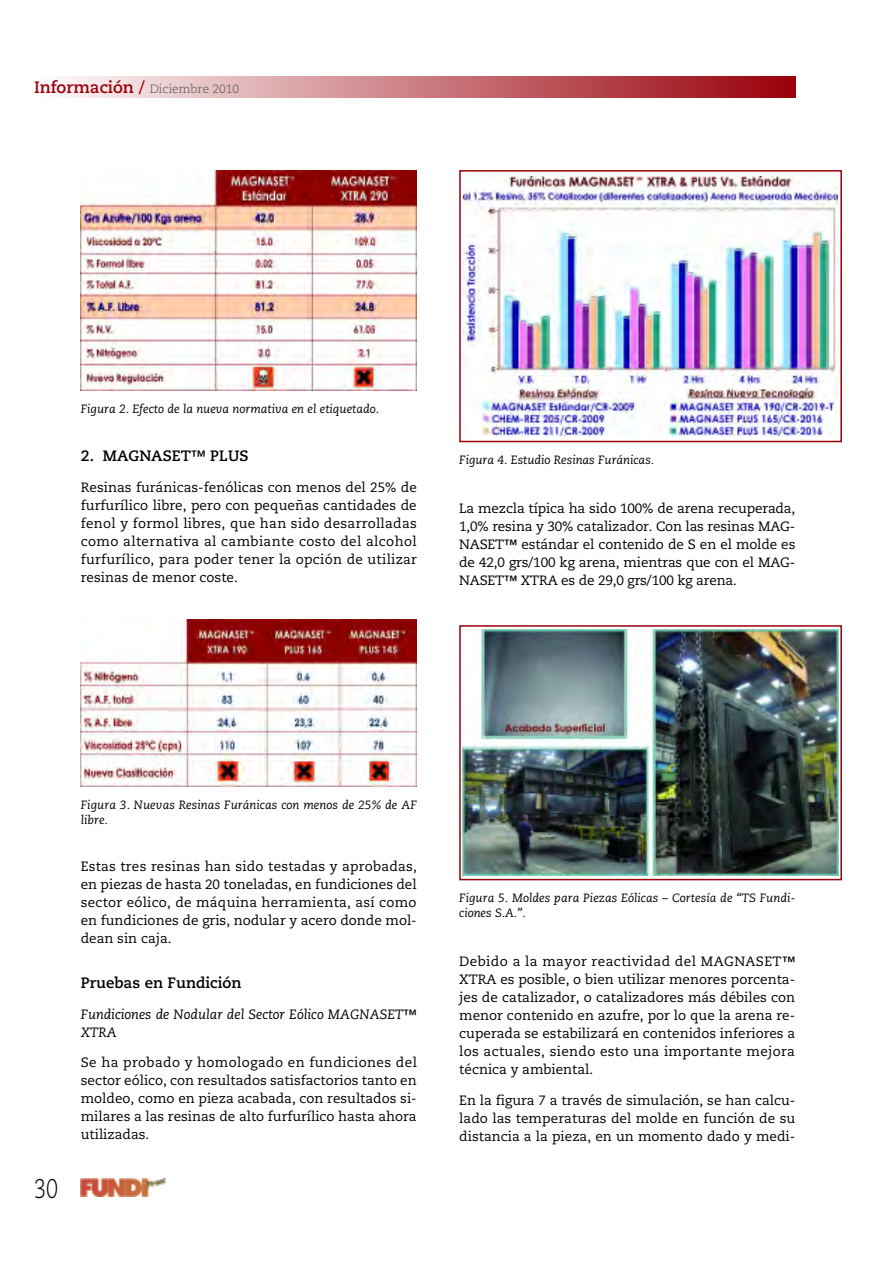
<style>
.page{position:relative;width:893px;height:1263px;background:#fff}
.page>*{position:absolute;margin:0;border:0;box-sizing:border-box;transform-origin:0 0}
.t1{font:300 27px "Caecilia";color:#000;scale:.8 1}
.t2{font:700 15px "Caecilia";color:#000}
.t3{font:13.5px/18px "Caecilia";color:#000;text-align:justify}
.t4{font:italic 13.5px/18px "Caecilia";color:#000}
.t5{font:italic 12px/15px "Caecilia";letter-spacing:.005em;color:#000}
.t6{font:300 12px "Caecilia";color:#4d4d4d}
.s1{font-weight:700;font-size:16.5px;color:#990009}
</style>
<div class="page">
<svg style="left:64px;top:77px;width:732px;height:21px;background:#c97a7f"></svg>
<img style="left:81px;top:1178px;width:85px;height:18px">
<img style="left:81px;top:170px;width:335px;height:220px">
<img style="left:463px;top:177px;width:375px;height:259px">
<div style="left:459px;top:170px;width:383px;height:272px;border:2px solid #990009"></div>
<img style="left:462px;top:630px;width:377px;height:246px">
<div style="left:459px;top:625px;width:383px;height:255px;border:2px solid #990009"></div>
<img style="left:81px;top:619px;width:335px;height:168px">
<p class="t6" style="left:34px;top:84px;width:207px"><span class="s1">Información /</span> Diciembre 2010</p>
<p class="t5" style="left:81px;top:402px;width:300px">Figura 2. Efecto de la nueva normativa en el etiquetado.</p>
<p class="t2" style="left:81px;top:449px;width:169px">2. MAGNASET™ PLUS</p>
<p class="t3" style="left:81px;top:479px;width:338px">Resinas furánicas-fenólicas con menos del 25% de furfurílico libre, pero con pequeñas cantidades de fenol y formol libres, que han sido desarrolladas como alternativa al cambiante costo del alcohol furfurílico, para poder tener la opción de utilizar resinas de menor coste.</p>
<p class="t5" style="left:459px;top:454px;width:196px">Figura 4. Estudio Resinas Furánicas.</p>
<p class="t3" style="left:459px;top:500px;width:338px">La mezcla típica ha sido 100% de arena recuperada, 1,0% resina y 30% catalizador. Con las resinas MAG-NASET™ estándar el contenido de S en el molde es de 42,0 grs/100 kg arena, mientras que con el MAG-NASET™ XTRA es de 29,0 grs/100 kg arena.</p>
<p class="t1" style="left:34px;top:1177px;width:32px">30</p>
<p class="t5" style="left:81px;top:798px;width:337px">Figura 3. Nuevas Resinas Furánicas con menos de 25% de AF libre.</p>
<p class="t3" style="left:81px;top:858px;width:337px">Estas tres resinas han sido testadas y aprobadas, en piezas de hasta 20 toneladas, en fundiciones del sector eólico, de máquina herramienta, así como en fundiciones de gris, nodular y acero donde mol&shy;dean sin caja.</p>
<p class="t2" style="left:81px;top:976px;width:162px">Pruebas en Fundición</p>
<p class="t4" style="left:81px;top:1006px;width:337px">Fundiciones de Nodular del Sector Eólico MAGNASET™<br>XTRA</p>
<p class="t3" style="left:81px;top:1055px;width:338px">Se ha probado y homologado en fundiciones del sector eólico, con resultados satisfactorios tanto en moldeo, como en pieza acabada, con resultados si&shy;milares a las resinas de alto furfurílico hasta ahora utilizadas.</p>
<p class="t5" style="left:459px;top:892px;width:337px">Figura 5. Moldes para Piezas Eólicas – Cortesía de “TS Fundi&shy;ciones S.A.”.</p>
<p class="t3" style="left:459px;top:953px;width:338px">Debido a la mayor reactividad del MAGNASET™ XTRA es posible, o bien utilizar menores porcenta&shy;jes de catalizador, o catalizadores más débiles con menor contenido en azufre, por lo que la arena re&shy;cuperada se estabilizará en contenidos inferiores a los actuales, siendo esto una importante mejora técnica y ambiental.</p>
<p class="t3" style="left:459px;top:1092px;width:338px">En la figura 7 a través de simulación, se han calcu&shy;lado las temperaturas del molde en función de su distancia a la pieza, en un momento dado y medi-</p>
</div>
